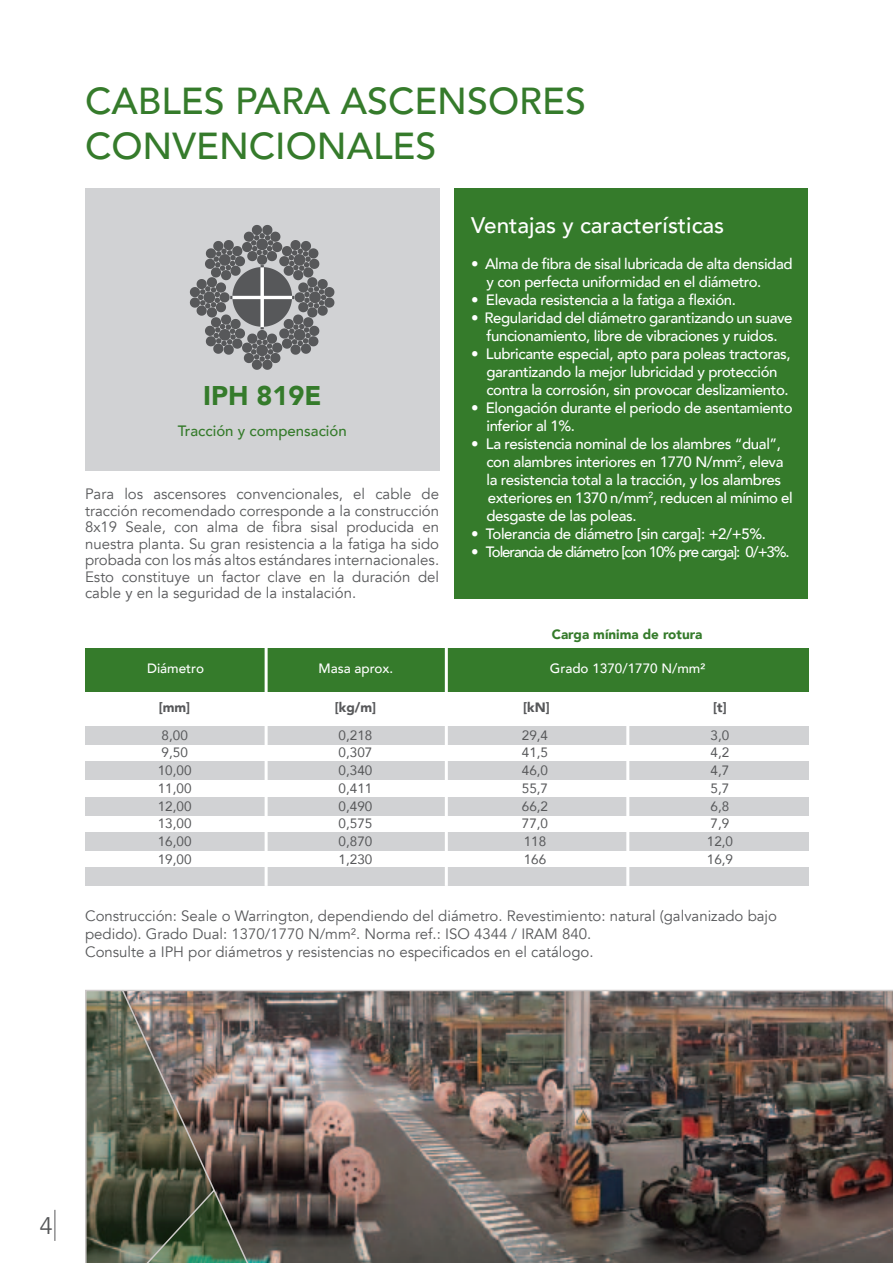
<style>
.page{position:relative;width:893px;height:1263px;background:#fff}
.page>*{position:absolute;margin:0;border:0;box-sizing:border-box;transform-origin:0 0}
.t1{font:500 37.5px/45px "Avenir";color:#357b2b}
.t2{font:900 27px "Avenir";color:#357b2b}
.t3{font:24px "Avenir";color:#57585a}
.t4{font:500 22.5px "Avenir";color:#fff}
.t5{font:500 15px/18px "Avenir";letter-spacing:-.025em;color:#fff}
.t6{font:15px/16.5px "Avenir";color:#57585a;text-align:justify}
.t7{font:500 15px "Avenir";letter-spacing:-.07em;color:#fff}
.t8{font:500 15px "Avenir";color:#357b2b}
.t9{font:13.5px/17.7px "Avenir";color:#57585a}
.t10{font:500 13.5px "Avenir";color:#fff}
.t11{font:900 13.5px "Avenir";color:#357b2b}
.t12{font:900 13.5px "Avenir";color:#57585a}
</style>
<div class="page">
<div style="left:455px;top:188px;width:353px;height:410px;background:#357b2b"></div>
<div style="left:85px;top:188px;width:354px;height:283px;background:#d1d2d4"></div>
<svg style="left:190px;top:225px;width:144px;height:145px"></svg>
<hr style="left:55px;top:1210px;width:1px;height:31px;background:#57585a">
<div style="left:86px;top:648px;width:180px;height:43px;background:#357b2b"></div>
<div style="left:266px;top:648px;width:181px;height:43px;background:#357b2b"></div>
<div style="left:447px;top:648px;width:361px;height:43px;background:#357b2b"></div>
<div style="left:85px;top:726px;width:723px;height:19px;background:#d1d2d4"></div>
<div style="left:85px;top:761px;width:723px;height:19px;background:#d1d2d4"></div>
<div style="left:85px;top:797px;width:723px;height:18px;background:#d1d2d4"></div>
<div style="left:85px;top:832px;width:723px;height:19px;background:#d1d2d4"></div>
<div style="left:85px;top:867px;width:723px;height:19px;background:#d1d2d4"></div>
<hr style="left:265px;top:648px;width:3px;height:238px;background:#fff">
<hr style="left:626px;top:723px;width:3px;height:163px;background:#fff">
<hr style="left:445px;top:648px;width:3px;height:238px;background:#fff">
<img style="left:85px;top:990px;width:808px;height:273px">
<h1 class="t1" style="left:85px;top:76px;width:502px">CABLES PARA ASCENSORES<br>CONVENCIONALES</h1>
<h2 class="t2" style="left:203px;top:373px;width:120px">IPH 819E</h2>
<p class="t8" style="left:178px;top:418px;width:171px">Tracción y compensación</p>
<p class="t6" style="left:85px;top:486px;width:356px">Para los ascensores convencionales, el cable de tracción recomendado corresponde a la construcción 8x19 Seale, con alma de fibra sisal producida en nuestra planta. Su gran resistencia a la fatiga ha sido probada con los más altos estándares internacionales.<br>Esto constituye un factor clave en la duración del cable y en la seguridad de la instalación.</p>
<h3 class="t4" style="left:471px;top:205px;width:254px">Ventajas y características</h3>
<p class="t5" style="left:486px;top:254px;width:308px;text-indent:-15px">• Alma de fibra de sisal lubricada de alta densidad y con perfecta uniformidad en el diámetro.</p>
<p class="t5" style="left:471px;top:290px;width:266px">• Elevada resistencia a la fatiga a flexión.</p>
<p class="t5" style="left:471px;top:308px;width:323px;text-align:center">• Regularidad del diámetro garantizando un suave funcionamiento, libre de vibraciones y ruidos.</p>
<p class="t5" style="left:486px;top:344px;width:306px;text-indent:-15px">• Lubricante especial, apto para poleas tractoras, garantizando la mejor lubricidad y protección contra la corrosión, sin provocar deslizamiento.</p>
<p class="t5" style="left:486px;top:398px;width:308px;text-indent:-15px">• Elongación durante el periodo de asentamiento inferior al 1%.</p>
<p class="t5" style="left:486px;top:434px;width:308px;text-indent:-15px">• La resistencia nominal de los alambres “dual”, con alambres interiores en 1770 N/mm<sup>2</sup>, eleva la resistencia total a la tracción, y los alambres exteriores en 1370 n/mm<sup>2</sup>, reducen al mínimo el desgaste de las poleas.</p>
<p class="t5" style="left:471px;top:524px;width:296px">• Tolerancia de diámetro [sin carga]: +2/+5%.</p>
<p class="t7" style="left:471px;top:538px;width:320px">• Tolerancia de diámetro [con 10% pre carga]: 0/+3%.</p>
<p class="t11" style="left:552px;top:623px;width:152px">Carga mínima de rotura</p>
<p class="t10" style="left:147px;top:657px;width:59px">Diámetro</p>
<p class="t10" style="left:319px;top:657px;width:76px">Masa aprox.</p>
<p class="t10" style="left:550px;top:657px;width:157px">Grado 1370/1770 N/mm²</p>
<p class="t12" style="left:159px;top:695px;width:33px">[mm]</p>
<p class="t9" style="left:158px;top:726px;width:35px">8,00<br>9,50<br>10,00<br>11,00<br>12,00<br>13,00<br>16,00<br>19,00</p>
<p class="t12" style="left:335px;top:695px;width:43px">[kg/m]</p>
<p class="t9" style="left:339px;top:726px;width:35px;text-align:justify">0,218<br>0,307<br>0,340<br>0,411<br>0,490<br>0,575<br>0,870<br>1,230</p>
<p class="t12" style="left:523px;top:695px;width:28px">[kN]</p>
<p class="t9" style="left:522px;top:726px;width:28px">29,4<br>41,5<br>46,0<br>55,7<br>66,2<br>77,0<br>118<br>166</p>
<p class="t12" style="left:713px;top:695px;width:15px">[t]</p>
<p class="t9" style="left:707px;top:726px;width:28px">3,0<br>4,2<br>4,7<br>5,7<br>6,8<br>7,9<br>12,0<br>16,9</p>
<p class="t6" style="left:85px;top:907px;width:693px;line-height:18px;text-align:left">Construcción: Seale o Warrington, dependiendo del diámetro. Revestimiento: natural (galvanizado bajo pedido). Grado Dual: 1370/1770 N/mm². Norma ref.: ISO 4344 / IRAM 840.<br>Consulte a IPH por diámetros y resistencias no especificados en el catálogo.</p>
<h3 class="t3" style="left:39px;top:1211px;width:15px">4</h3>
</div>
